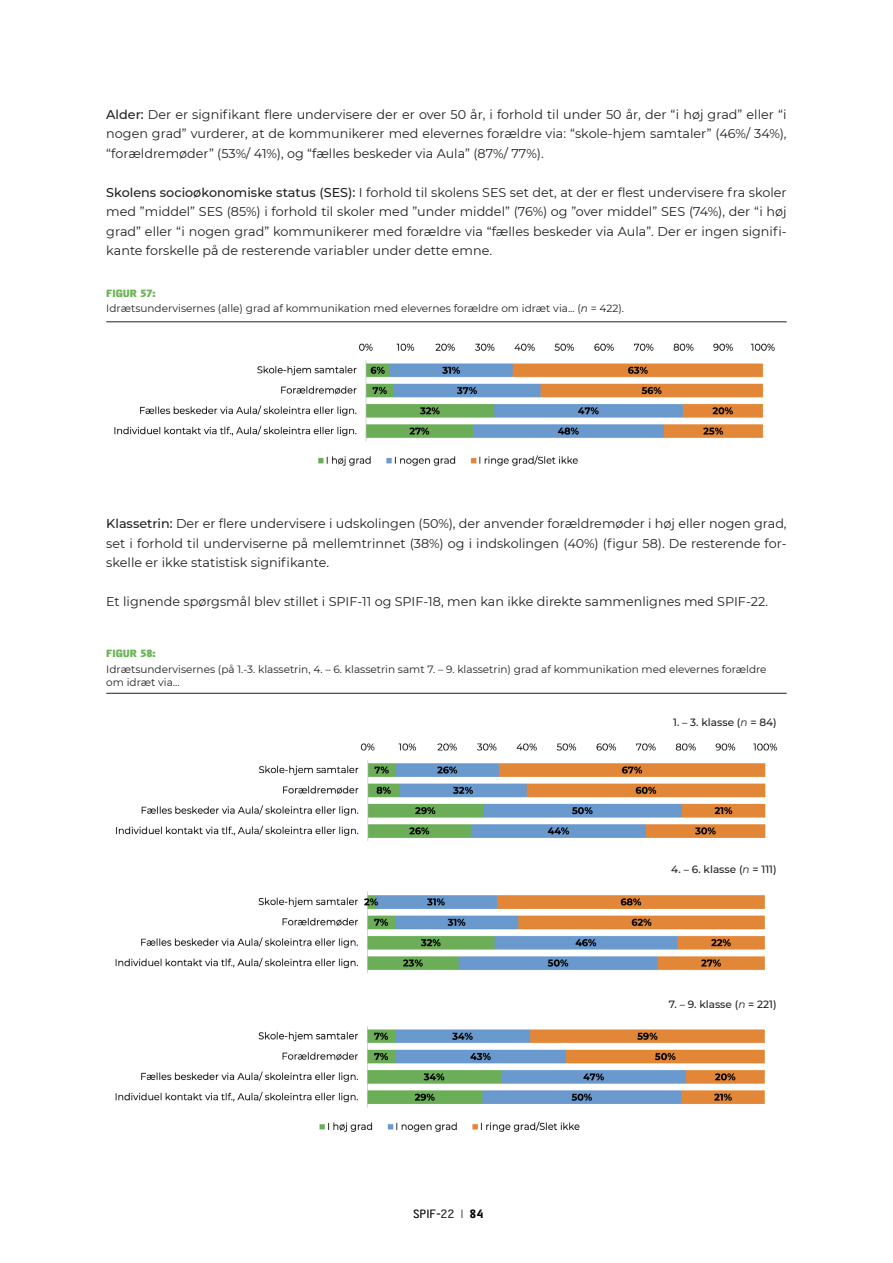
<style>
.page{position:relative;width:893px;height:1263px;background:#fff}
.page>*{position:absolute;margin:0;border:0;box-sizing:border-box;transform-origin:0 0}
.t1{font:12.75px/19.5px "Montserrat";color:#231f20;text-align:justify}
.t2{font:12px "Access";color:#000}
.t3{font:10.5px/12.6px "Montserrat";color:#231f20}
.t4{font:500 10.5px "Montserrat";color:#231f20}
.t5{font:800 10.5px "Access";color:#6cb457}
.s1{font-weight:500}
.s2{font-style:italic}
.s3{font-weight:400;font-style:italic}
.s4{color:#231f20}
.s5{font-weight:700}
</style>
<div class="page">
<hr style="left:106px;top:322px;width:681px;height:1px;background:#231f20">
<hr style="left:106px;top:693px;width:681px;height:1px;background:#231f20">
<img style="left:114px;top:343px;width:661px;height:123px">
<img style="left:116px;top:743px;width:662px;height:98px">
<img style="left:115px;top:891px;width:650px;height:83px">
<img style="left:115px;top:1026px;width:650px;height:106px">
<p class="t1" style="left:106px;top:104px;width:682px"><span class="s1">Alder:</span> Der er signifikant flere undervisere der er over 50 år, i forhold til under 50 år, der “i høj grad” eller “i nogen grad” vurderer, at de kommunikerer med elevernes forældre via: “skole-hjem samtaler” (46%/ 34%), “forældremøder” (53%/ 41%), og “fælles beskeder via Aula” (87%/ 77%).</p>
<p class="t1" style="left:106px;top:182px;width:682px"><span class="s1">Skolens socioøkonomiske status (SES):</span> I forhold til skolens SES set det, at der er flest undervisere fra skoler med ”middel” SES (85%) i forhold til skoler med ”under middel” (76%) og ”over middel” SES (74%), der “i høj grad” eller “i nogen grad” kommunikerer med forældre via “fælles beskeder via Aula”. Der er ingen signifi&shy;kante forskelle på de resterende variabler under dette emne.</p>
<p class="t5" style="left:106px;top:288px;width:51px">FIGUR 57:</p>
<p class="t3" style="left:106px;top:302px;width:519px">Idrætsundervisernes (alle) grad af kommunikation med elevernes forældre om idræt via... (<span class="s2">n</span> = 422).</p>
<p class="t1" style="left:106px;top:513px;width:682px"><span class="s1">Klassetrin:</span> Der er flere undervisere i udskolingen (50%), der anvender forældremøder i høj eller nogen grad, set i forhold til underviserne på mellemtrinnet (38%) og i indskolingen (40%) (figur 58). De resterende for&shy;skelle er ikke statistisk signifikante.</p>
<p class="t1" style="left:106px;top:591px;width:663px">Et lignende spørgsmål blev stillet i SPIF-11 og SPIF-18, men kan ikke direkte sammenlignes med SPIF-22.</p>
<p class="t5" style="left:106px;top:648px;width:51px">FIGUR 58:</p>
<p class="t3" style="left:106px;top:662px;width:662px">Idrætsundervisernes (på 1.-3. klassetrin, 4. – 6. klassetrin samt 7. – 9. klassetrin) grad af kommunikation med elevernes forældre om idræt via...</p>
<p class="t4" style="left:673px;top:715px;width:105px">1. – 3. klasse (<span class="s3">n</span> = 84)</p>
<p class="t4" style="left:671px;top:862px;width:107px">4. – 6. klasse (<span class="s3">n</span> = 111)</p>
<p class="t2" style="left:413px;top:1208px;width:72px">SPIF-<span class="s4">22</span> | <span class="s5">84</span></p>
<p class="t4" style="left:669px;top:997px;width:109px">7. – 9. klasse (<span class="s3">n</span> = 221)</p>
</div>
